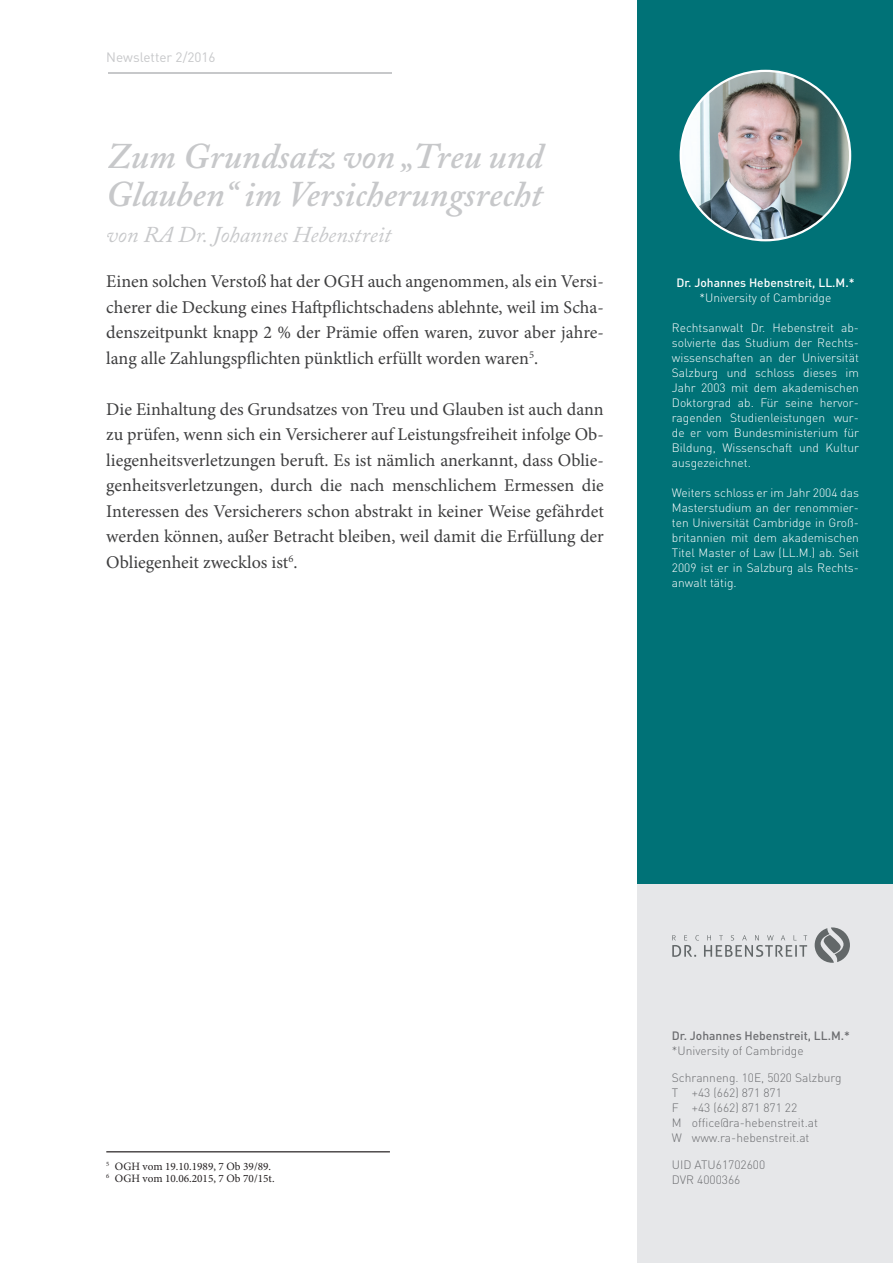
<style>
.page{position:relative;width:893px;height:1263px;background:#fff}
.page>*{position:absolute;margin:0;border:0;box-sizing:border-box;transform-origin:0 0}
.t1{font:italic 600 36px/37.5px "Adobe Caslon Pro";color:#c7c8ca}
.t2{font:italic 22.5px "Adobe Caslon Pro";color:#c7c8ca}
.t3{font:18px/25.5px "Minion Pro";color:#3e3e3f;text-align:justify}
.t4{font:13.5px "DIN Pro";color:#c7c8ca}
.t5{font:300 12px/15px "DIN Pro";color:#fff;text-align:justify}
.t6{font:300 12px/15px "DIN Pro";color:#6c6d70}
.t7{font:500 12px "DIN Pro";color:#6c6d70}
.t8{font:500 12px "DIN Pro";color:#fff}
.t9{font:11.25px/12px "Minion Pro";color:#231f20}
</style>
<div class="page">
<div style="left:638px;top:0;width:255px;height:885px;background:#007277"></div>
<div style="left:638px;top:885px;width:255px;height:378px;background:#e6e7e9"></div>
<img style="left:681px;top:71px;width:169px;height:169px;border-radius:85px">
<svg style="left:815px;top:927px;width:35px;height:36px"></svg>
<svg style="left:672px;top:935px;width:135px;height:22px"></svg>
<hr style="left:108px;top:72px;width:283px;height:1px;background:#c7c8ca">
<hr style="left:106px;top:1151px;width:284px;height:1px;background:#231f20">
<p class="t4" style="left:106px;top:47px;width:111px">Newsletter 2/2016</p>
<h1 class="t1" style="left:106px;top:137px;width:438px">Zum Grundsatz von „Treu und<br>Glauben“ im Versicherungsrecht</h1>
<p class="t2" style="left:106px;top:221px;width:286px">von RA Dr. Johannes Hebenstreit</p>
<p class="t3" style="left:106px;top:269px;width:499px">Einen solchen Verstoß hat der OGH auch angenommen, als ein Versi&shy;cherer die Deckung eines Haftpflichtschadens ablehnte, weil im Scha&shy;denszeitpunkt knapp 2 % der Prämie offen waren, zuvor aber jahre&shy;lang alle Zahlungspflichten pünktlich erfüllt worden waren<sup>5</sup>.</p>
<p class="t3" style="left:106px;top:396px;width:499px">Die Einhaltung des Grundsatzes von Treu und Glauben ist auch dann zu prüfen, wenn sich ein Versicherer auf Leistungsfreiheit infolge Ob&shy;liegenheitsverletzungen beruft. Es ist nämlich anerkannt, dass Oblie&shy;genheitsverletzungen, durch die nach menschlichem Ermessen die Interessen des Versicherers schon abstrakt in keiner Weise gefährdet werden können, außer Betracht bleiben, weil damit die Erfüllung der Obliegenheit zwecklos ist<sup>6</sup>.</p>
<p class="t8" style="left:676px;top:274px;width:180px">Dr. Johannes Hebenstreit, LL.M.*</p>
<p class="t5" style="left:699px;top:289px;width:133px">*University of Cambridge</p>
<p class="t5" style="left:672px;top:319px;width:189px">Rechtsanwalt Dr. Hebenstreit ab&shy;solvierte das Studium der Rechts&shy;wissenschaften an der Universität Salzburg und schloss dieses im Jahr 2003 mit dem akademischen Doktorgrad ab. Für seine hervor&shy;ragenden Studienleistungen wur&shy;de er vom Bundesministerium für Bildung, Wissenschaft und Kultur ausgezeichnet.</p>
<p class="t5" style="left:672px;top:484px;width:189px">Weiters schloss er im Jahr 2004 das Masterstudium an der renommier&shy;ten Universität Cambridge in Groß&shy;britannien mit dem akademischen Titel Master of Law (LL.M.) ab. Seit 2009 ist er in Salzburg als Rechts&shy;anwalt tätig.</p>
<p class="t9" style="left:106px;top:1160px;width:170px"><sup>5</sup> OGH vom 19.10.1989, 7 Ob 39/89.<br><sup>6</sup> OGH vom 10.06.2015, 7 Ob 70/15t.</p>
<p class="t7" style="left:672px;top:1027px;width:180px">Dr. Johannes Hebenstreit, LL.M.*</p>
<p class="t6" style="left:672px;top:1042px;width:133px">*University of Cambridge</p>
<p class="t6" style="left:672px;top:1069px;width:171px">Schranneng. 10E, 5020 Salzburg<br>T +43 (662) 871 871<br>F +43 (662) 871 871 22<br>M office@ra-hebenstreit.at<br>W www.ra-hebenstreit.at</p>
<p class="t6" style="left:672px;top:1156px;width:95px">UID ATU61702600<br>DVR 4000366</p>
</div>
